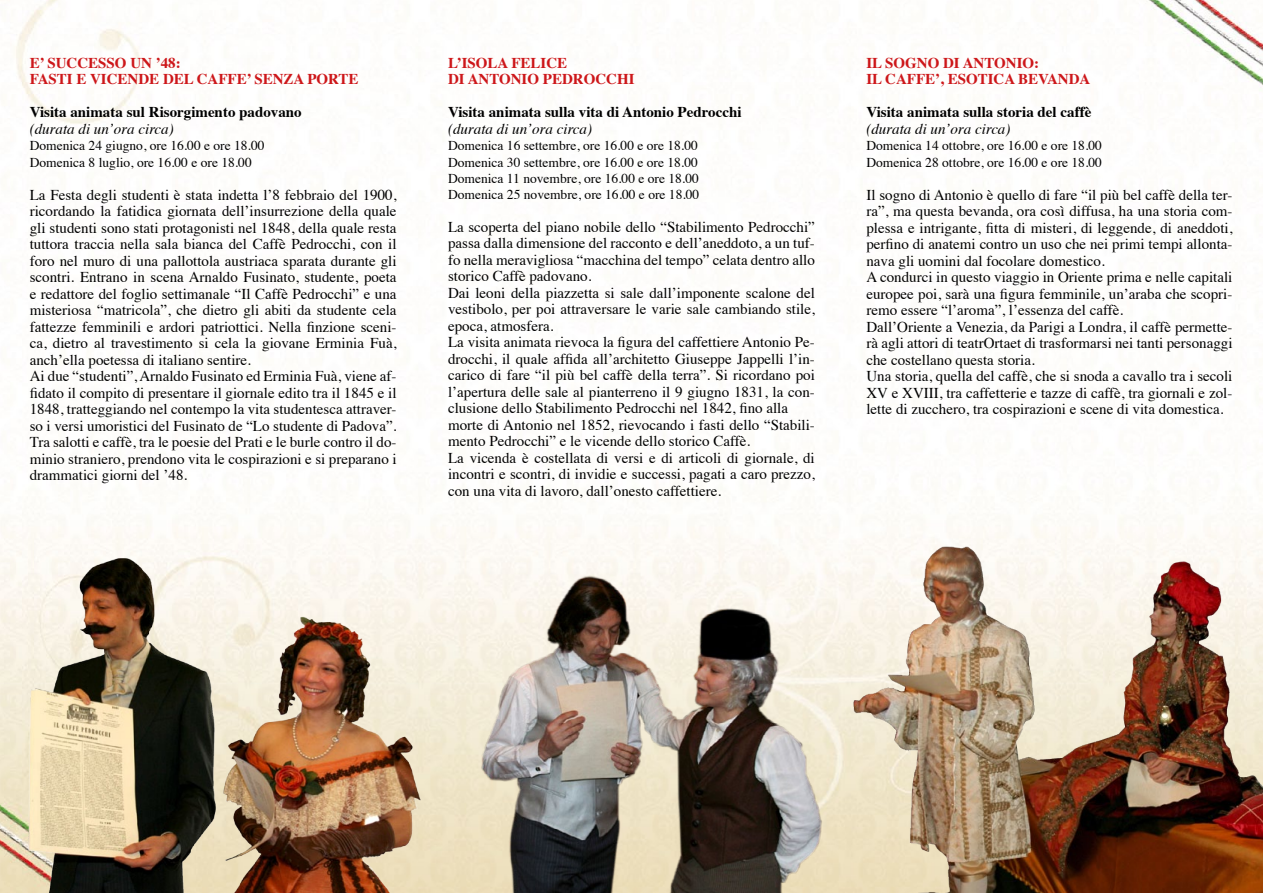
<style>
.page{position:relative;width:1263px;height:893px;background:#fff}
.page>*{position:absolute;margin:0;border:0;box-sizing:border-box;transform-origin:0 0}
.t1{font:15px/16.5px "Times";color:#000}
.t2{font:700 15px/16.5px "Times";color:#cd171a}
.t3{font:700 15px "Times";color:#000}
.t4{font:italic 15px "Times";color:#000}
.t5{font:13.5px/16.4px "Times";color:#000}
</style>
<div class="page">
<img style="left:0;top:0;width:1263px;height:893px">
<img style="left:463px;top:563px;width:178px;height:330px">
<img style="left:0;top:548px;width:435px;height:345px">
<img style="left:641px;top:525px;width:622px;height:368px">
<p class="t2" style="left:30px;top:53px;width:330px">E’ SUCCESSO UN ’48:<br>FASTI E VICENDE DEL CAFFE’ SENZA PORTE</p>
<p class="t3" style="left:30px;top:98px;width:273px">Visita animata sul Risorgimento padovano</p>
<p class="t4" style="left:30px;top:116px;width:146px">(durata di un’ora circa)</p>
<p class="t5" style="left:30px;top:136px;width:236px">Domenica 24 giugno, ore 16.00 e ore 18.00<br>Domenica 8 luglio, ore 16.00 e ore 18.00</p>
<p class="t1" style="left:30px;top:185px;width:368px">La Festa degli studenti è stata indetta l’8 febbraio del 1900, ricordando la fatidica giornata dell’insurrezione della quale gli studenti sono stati protagonisti nel 1848, della quale resta tuttora traccia nella sala bianca del Caffè Pedrocchi, con il foro nel muro di una pallottola austriaca sparata durante gli scontri. Entrano in scena Arnaldo Fusinato, studente, poeta e redattore del foglio settimanale “Il Caffè Pedrocchi” e una misteriosa “matricola”, che dietro gli abiti da studente cela fattezze femminili e ardori patriottici. Nella finzione sceni&shy;ca, dietro al travestimento si cela la giovane Erminia Fuà, anch’ella poetessa di italiano sentire.<br>Ai due “studenti”, Arnaldo Fusinato ed Erminia Fuà, viene af&shy;fidato il compito di presentare il giornale edito tra il 1845 e il 1848, tratteggiando nel contempo la vita studentesca attraver&shy;so i versi umoristici del Fusinato de “Lo studente di Padova”.<br>Tra salotti e caffè, tra le poesie del Prati e le burle contro il do&shy;minio straniero, prendono vita le cospirazioni e si preparano i drammatici giorni del ’48.</p>
<p class="t2" style="left:448px;top:53px;width:188px">L’ISOLA FELICE<br>DI ANTONIO PEDROCCHI</p>
<p class="t3" style="left:448px;top:98px;width:295px">Visita animata sulla vita di Antonio Pedrocchi</p>
<p class="t4" style="left:448px;top:116px;width:146px">(durata di un’ora circa)</p>
<p class="t5" style="left:448px;top:136px;width:253px;text-align:justify">Domenica 16 settembre, ore 16.00 e ore 18.00<br>Domenica 30 settembre, ore 16.00 e ore 18.00<br>Domenica 11 novembre, ore 16.00 e ore 18.00<br>Domenica 25 novembre, ore 16.00 e ore 18.00</p>
<p class="t1" style="left:448px;top:217px;width:368px">La scoperta del piano nobile dello “Stabilimento Pedrocchi” passa dalla dimensione del racconto e dell’aneddoto, a un tuf&shy;fo nella meravigliosa “macchina del tempo” celata dentro allo storico Caffè padovano.<br>Dai leoni della piazzetta si sale dall’imponente scalone del vestibolo, per poi attraversare le varie sale cambiando stile, epoca, atmosfera.<br>La visita animata rievoca la figura del caffettiere Antonio Pe&shy;drocchi, il quale affida all’architetto Giuseppe Jappelli l’in&shy;carico di fare “il più bel caffè della terra”. Si ricordano poi l’apertura delle sale al pianterreno il 9 giugno 1831, la con&shy;clusione dello Stabilimento Pedrocchi nel 1842, fino alla morte di Antonio nel 1852, rievocando i fasti dello “Stabili&shy;mento Pedrocchi” e le vicende dello storico Caffè.<br>La vicenda è costellata di versi e di articoli di giornale, di incontri e scontri, di invidie e successi, pagati a caro prezzo, con una vita di lavoro, dall’onesto caffettiere.</p>
<p class="t2" style="left:866px;top:53px;width:225px">IL SOGNO DI ANTONIO:<br>IL CAFFE’, ESOTICA BEVANDA</p>
<p class="t3" style="left:866px;top:98px;width:226px">Visita animata sulla storia del caffè</p>
<p class="t4" style="left:866px;top:116px;width:146px">(durata di un’ora circa)</p>
<p class="t5" style="left:866px;top:136px;width:237px">Domenica 14 ottobre, ore 16.00 e ore 18.00<br>Domenica 28 ottobre, ore 16.00 e ore 18.00</p>
<p class="t1" style="left:866px;top:185px;width:368px">Il sogno di Antonio è quello di fare “il più bel caffè della ter&shy;ra”, ma questa bevanda, ora così diffusa, ha una storia com&shy;plessa e intrigante, fitta di misteri, di leggende, di aneddoti, perfino di anatemi contro un uso che nei primi tempi allonta&shy;nava gli uomini dal focolare domestico.<br>A condurci in questo viaggio in Oriente prima e nelle capitali europee poi, sarà una figura femminile, un’araba che scopri&shy;remo essere “l’aroma”, l’essenza del caffè.<br>Dall’Oriente a Venezia, da Parigi a Londra, il caffè permette&shy;rà agli attori di teatrOrtaet di trasformarsi nei tanti personaggi che costellano questa storia.<br>Una storia, quella del caffè, che si snoda a cavallo tra i secoli XV e XVIII, tra caffetterie e tazze di caffè, tra giornali e zol&shy;lette di zucchero, tra cospirazioni e scene di vita domestica.</p>
</div>
